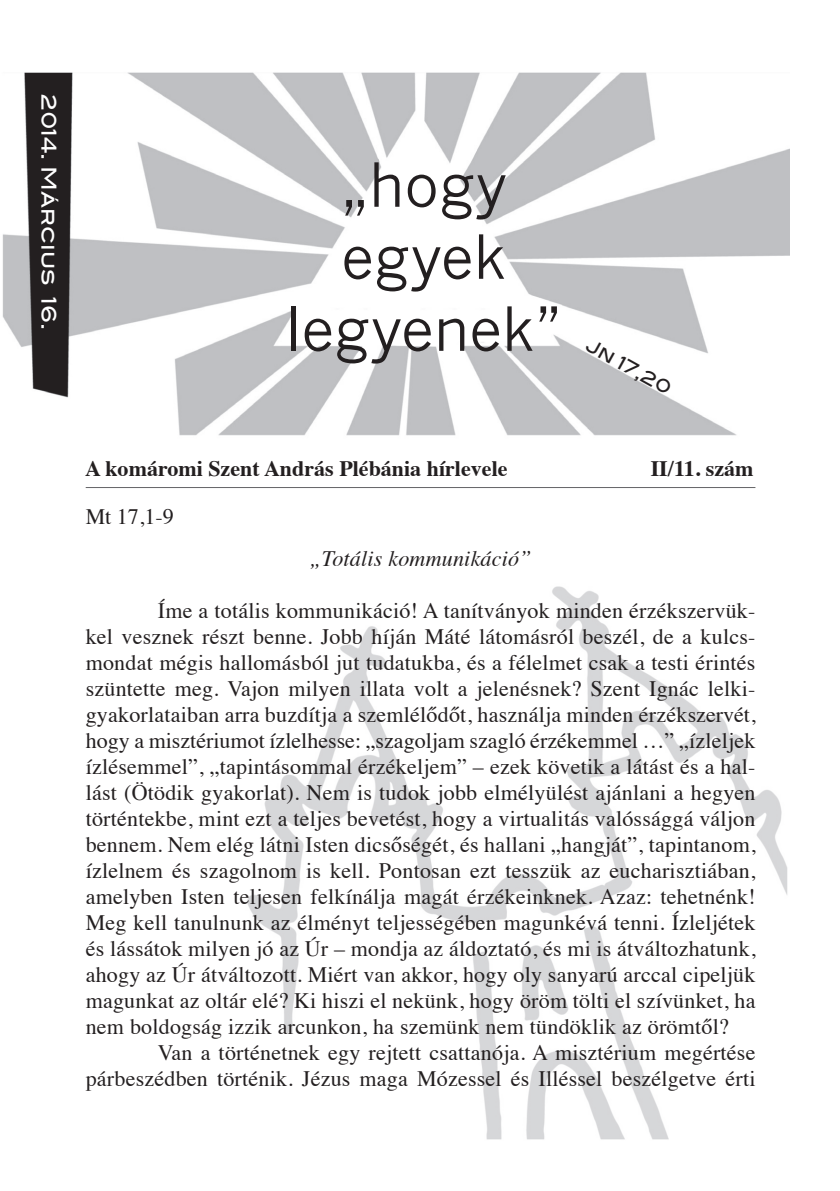
<style>
.page{position:relative;width:840px;height:1191px;background:#fff}
.page>*{position:absolute;margin:0;border:0;box-sizing:border-box;transform-origin:0 0}
.t1{font:60px/72px "News Gothic";color:#231f20;text-align:center}
.t2{font:22px/26px "Times";letter-spacing:.01em;color:#231f20;text-align:justify}
.t3{font:700 22px "Times";color:#231f20}
.t4{font:italic 22px "Times";letter-spacing:.01em;color:#231f20}
.t5{font:20px "Blair Md ITCTT Medium";color:#fff}
.t6{font:18px "Blair Md ITCTT Medium";color:#231f20}
</style>
<div class="page">
<img style="left:2px;top:72px;width:786px;height:364px">
<img style="left:247px;top:586px;width:541px;height:554px">
<hr style="left:86px;top:487px;width:669px;height:1px;background:#636366">
<p class="t5" style="left:65px;top:94px;width:238px;rotate:90deg">2014. Március 16.</p>
<h1 class="t1" style="left:284px;top:149px;width:279px">„hogy egyek legyenek”</h1>
<p class="t6" style="left:594px;top:331px;width:97px;rotate:29deg">Jn 17,20</p>
<p class="t3" style="left:85px;top:447px;width:423px">A komáromi Szent András Plébánia hírlevele</p>
<p class="t3" style="left:650px;top:447px;width:104px">II/11. szám</p>
<p class="t2" style="left:86px;top:502px;width:90px">Mt 17,1-9</p>
<p class="t4" style="left:309px;top:539px;width:224px">„Totális kommunikáció”</p>
<p class="t2" style="left:86px;top:596px;width:671px;text-indent:72px">Íme a totális kommunikáció! A tanítványok minden érzékszervük&shy;kel vesznek részt benne. Jobb híján Máté látomásról beszél, de a kulcs&shy;mondat mégis hallomásból jut tudatukba, és a félelmet csak a testi érintés szüntette meg. Vajon milyen illata volt a jelenésnek? Szent Ignác lelki&shy;gyakorlataiban arra buzdítja a szemlélődőt, használja minden érzékszervét, hogy a misztériumot ízlelhesse: „szagoljam szagló érzékemmel …” „ízleljek ízlésemmel”, „tapintásommal érzékeljem” – ezek követik a látást és a hal&shy;lást (Ötödik gyakorlat). Nem is tudok jobb elmélyülést ajánlani a hegyen történtekbe, mint ezt a teljes bevetést, hogy a virtualitás valóssággá váljon bennem. Nem elég látni Isten dicsőségét, és hallani „hangját”, tapintanom, ízlelnem és szagolnom is kell. Pontosan ezt tesszük az eucharisztiában, amelyben Isten teljesen felkínálja magát érzékeinknek. Azaz: tehetnénk!<br>Meg kell tanulnunk az élményt teljességében magunkévá tenni. Ízleljétek és lássátok milyen jó az Úr – mondja az áldoztató, és mi is átváltozhatunk, ahogy az Úr átváltozott. Miért van akkor, hogy oly sanyarú arccal cipeljük magunkat az oltár elé? Ki hiszi el nekünk, hogy öröm tölti el szívünket, ha nem boldogság izzik arcunkon, ha szemünk nem tündöklik az örömtől?</p>
<p class="t2" style="left:86px;top:1038px;width:671px;text-align:right">Van a történetnek egy rejtett csattanója. A misztérium megértése párbeszédben történik. Jézus maga Mózessel és Illéssel beszélgetve érti</p>
</div>
